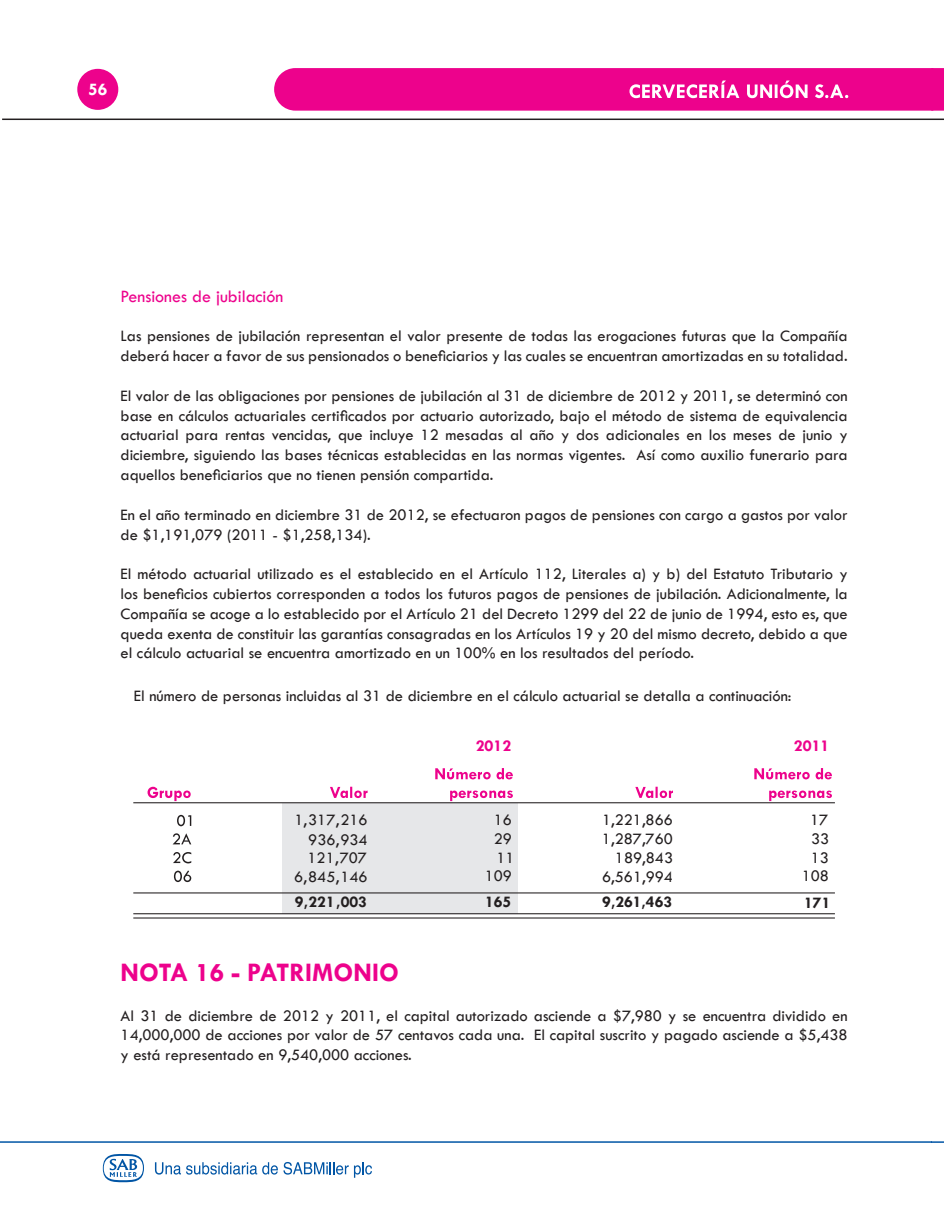
<style>
.page{position:relative;width:944px;height:1217px;background:#fff}
.page>*{position:absolute;margin:0;border:0;box-sizing:border-box;transform-origin:0 0}
.t1{font:700 27px "Tw Cen";color:#ed028c}
.t2{font:18px "Tw Cen";color:#ed028c}
.t3{font:700 18px "Tw Cen";color:#fff}
.t4{font:700 16.8px "Tw Cen";color:#ed028c}
.t5{font:16.5px/19.8px "Tw Cen";color:#231f20;text-align:justify}
.t6{font:700 16.5px "Tw Cen";color:#231f20}
</style>
<div class="page">
<div style="left:77px;top:69px;width:41px;height:41px;background:#ed028c;border-radius:50%"></div>
<hr style="left:2px;top:118px;width:942px;height:2px;background:#231f20">
<svg style="left:103px;top:1154px;width:41px;height:28px"></svg>
<svg style="left:155px;top:1162px;width:217px;height:15px"></svg>
<hr style="left:0;top:1140px;width:931px;height:2px;background:#0155a5">
<svg style="left:931px;top:1141px;width:13px;height:1px"></svg>
<svg style="left:274px;top:68px;width:670px;height:43px;background:#ee1293"></svg>
<div style="left:282px;top:803px;width:236px;height:110px;background:#e6e7e9"></div>
<svg style="left:148px;top:786px;width:43px;height:14px"></svg>
<svg style="left:330px;top:786px;width:38px;height:11px"></svg>
<svg style="left:435px;top:768px;width:78px;height:11px"></svg>
<svg style="left:450px;top:790px;width:63px;height:10px"></svg>
<svg style="left:635px;top:786px;width:38px;height:11px"></svg>
<svg style="left:754px;top:768px;width:78px;height:11px"></svg>
<svg style="left:769px;top:790px;width:63px;height:10px"></svg>
<svg style="left:177px;top:814px;width:14px;height:12px"></svg>
<svg style="left:173px;top:833px;width:18px;height:11px"></svg>
<svg style="left:173px;top:852px;width:18px;height:11px"></svg>
<svg style="left:174px;top:870px;width:17px;height:11px"></svg>
<hr style="left:133px;top:802px;width:702px;height:1px;background:#231f20">
<hr style="left:133px;top:892px;width:702px;height:1px;background:#231f20">
<hr style="left:133px;top:913px;width:702px;height:1px;background:#231f20">
<hr style="left:133px;top:917px;width:702px;height:1px;background:#231f20">
<p class="t3" style="left:88px;top:78px;width:21px">56</p>
<p class="t2" style="left:121px;top:285px;width:164px">Pensiones de jubilación</p>
<p class="t5" style="left:121px;top:326px;width:729px">Las pensiones de jubilación representan el valor presente de todas las erogaciones futuras que la Compañía deberá hacer a favor de sus pensionados o beneficiarios y las cuales se encuentran amortizadas en su totalidad.</p>
<p class="t5" style="left:121px;top:385px;width:729px">El valor de las obligaciones por pensiones de jubilación al 31 de diciembre de 2012 y 2011, se determinó con base en cálculos actuariales certificados por actuario autorizado, bajo el método de sistema de equivalencia actuarial para rentas vencidas, que incluye 12 mesadas al año y dos adicionales en los meses de junio y diciembre, siguiendo las bases técnicas establecidas en las normas vigentes. Así como auxilio funerario para aquellos beneficiarios que no tienen pensión compartida.</p>
<p class="t5" style="left:121px;top:504px;width:729px">En el año terminado en diciembre 31 de 2012, se efectuaron pagos de pensiones con cargo a gastos por valor de $1,191,079 (2011 - $1,258,134).</p>
<p class="t5" style="left:121px;top:564px;width:729px">El método actuarial utilizado es el establecido en el Artículo 112, Literales a) y b) del Estatuto Tributario y los beneficios cubiertos corresponden a todos los futuros pagos de pensiones de jubilación. Adicionalmente, la Compañía se acoge a lo establecido por el Artículo 21 del Decreto 1299 del 22 de junio de 1994, esto es, que queda exenta de constituir las garantías consagradas en los Artículos 19 y 20 del mismo decreto, debido a que el cálculo actuarial se encuentra amortizado en un 100% en los resultados del período.</p>
<p class="t5" style="left:134px;top:685px;width:659px">El número de personas incluidas al 31 de diciembre en el cálculo actuarial se detalla a continuación:</p>
<p class="t4" style="left:476px;top:735px;width:37px">2012</p>
<p class="t4" style="left:794px;top:735px;width:37px">2011</p>
<p class="t5" style="left:294px;top:810px;width:75px">1,317,216</p>
<p class="t5" style="left:494px;top:810px;width:20px">16</p>
<p class="t5" style="left:602px;top:809px;width:72px">1,221,866</p>
<p class="t5" style="left:810px;top:809px;width:20px">17</p>
<p class="t5" style="left:308px;top:829px;width:61px">936,934</p>
<p class="t5" style="left:494px;top:828px;width:20px">29</p>
<p class="t5" style="left:602px;top:829px;width:72px">1,287,760</p>
<p class="t5" style="left:811px;top:829px;width:20px">33</p>
<p class="t5" style="left:308px;top:847px;width:61px">121,707</p>
<p class="t5" style="left:497px;top:847px;width:20px">11</p>
<p class="t5" style="left:615px;top:847px;width:60px">189,843</p>
<p class="t5" style="left:811px;top:847px;width:20px">13</p>
<p class="t5" style="left:294px;top:866px;width:75px">6,845,146</p>
<p class="t5" style="left:485px;top:866px;width:29px">109</p>
<p class="t5" style="left:602px;top:866px;width:72px">6,561,994</p>
<p class="t5" style="left:802px;top:865px;width:29px">108</p>
<p class="t6" style="left:295px;top:892px;width:74px">9,221,003</p>
<p class="t6" style="left:485px;top:892px;width:28px">165</p>
<p class="t6" style="left:602px;top:892px;width:71px">9,261,463</p>
<p class="t6" style="left:804px;top:892px;width:28px">171</p>
<h1 class="t1" style="left:121px;top:955px;width:280px">NOTA 16 - PATRIMONIO</h1>
<p class="t5" style="left:121px;top:1005px;width:729px">Al 31 de diciembre de 2012 y 2011, el capital autorizado asciende a $7,980 y se encuentra dividido en 14,000,000 de acciones por valor de 57 centavos cada una. El capital suscrito y pagado asciende a $5,438 y está representado en 9,540,000 acciones.</p>
</div>
